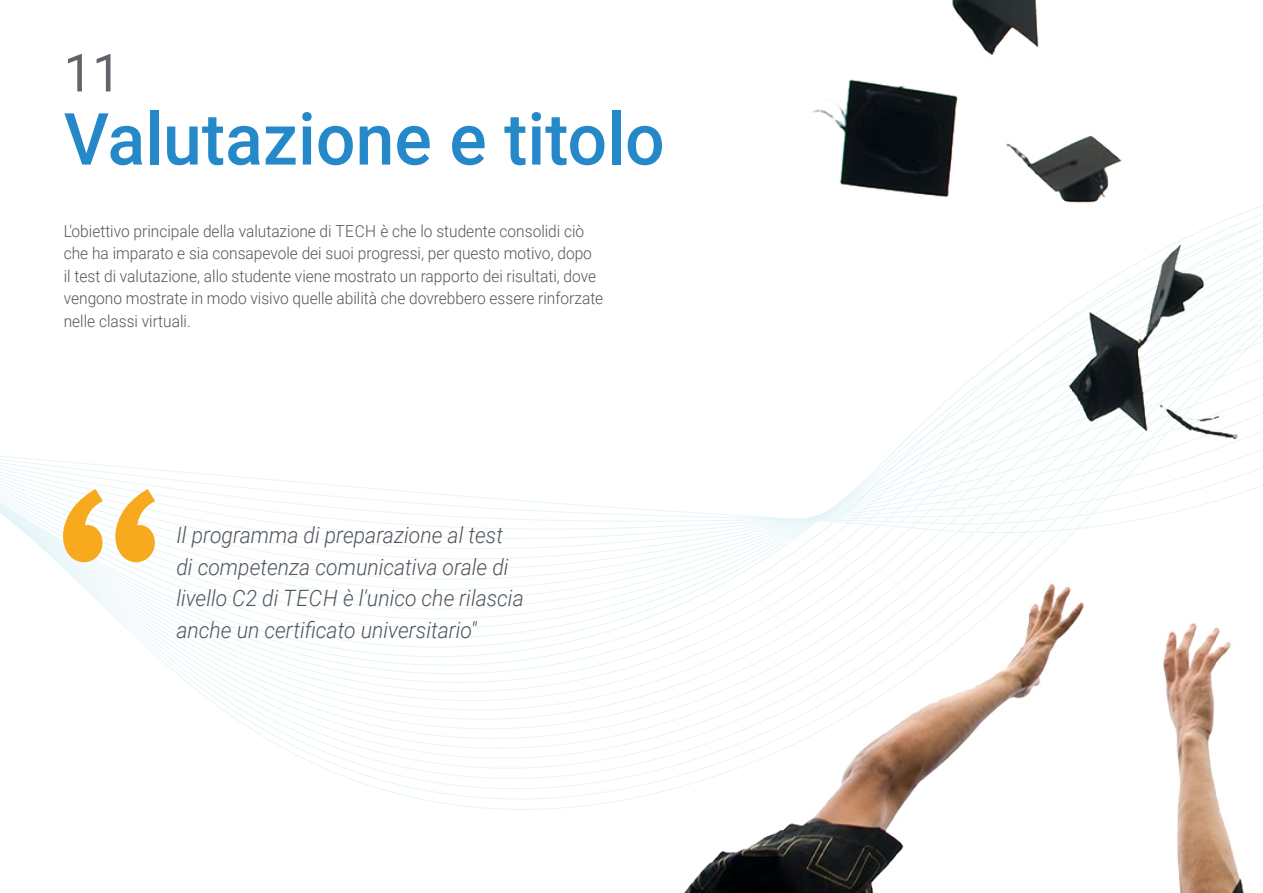
<style>
.page{position:relative;width:1263px;height:893px;background:#fff}
.page>*{position:absolute;margin:0;border:0;box-sizing:border-box;transform-origin:0 0}
.t1{font:500 72px "Roboto";color:#2488c9}
.t2{font:52.5px "Roboto";color:#61646a}
.t3{font:italic 300 22.5px/31.5px "Roboto";color:#52555b;scale:.94 1}
.t4{font:300 16.5px/22.5px "Roboto";color:#52555b;scale:.94 1}
</style>
<div class="page">
<svg style="left:0;top:456px;width:642px;height:354px"></svg>
<svg style="left:63px;top:489px;width:92px;height:73px"></svg>
<img style="left:642px;top:0;width:621px;height:893px">
<h2 class="t2" style="left:64px;top:36px;width:59px">11</h2>
<h1 class="t1" style="left:64px;top:89px;width:602px">Valutazione e titolo</h1>
<p class="t4" style="left:64px;top:219px;width:575px">L'obiettivo principale della valutazione di TECH è che lo studente consolidi ciò che ha imparato e sia consapevole dei suoi progressi, per questo motivo, dopo<br>il test di valutazione, allo studente viene mostrato un rapporto dei risultati, dove vengono mostrate in modo visivo quelle abilità che dovrebbero essere rinforzate nelle classi virtuali.</p>
<h3 class="t3" style="left:176px;top:519px;width:371px">Il programma di preparazione al test di competenza comunicativa orale di livello C2 di TECH è l'unico che rilascia anche un certificato universitario"</h3>
</div>
